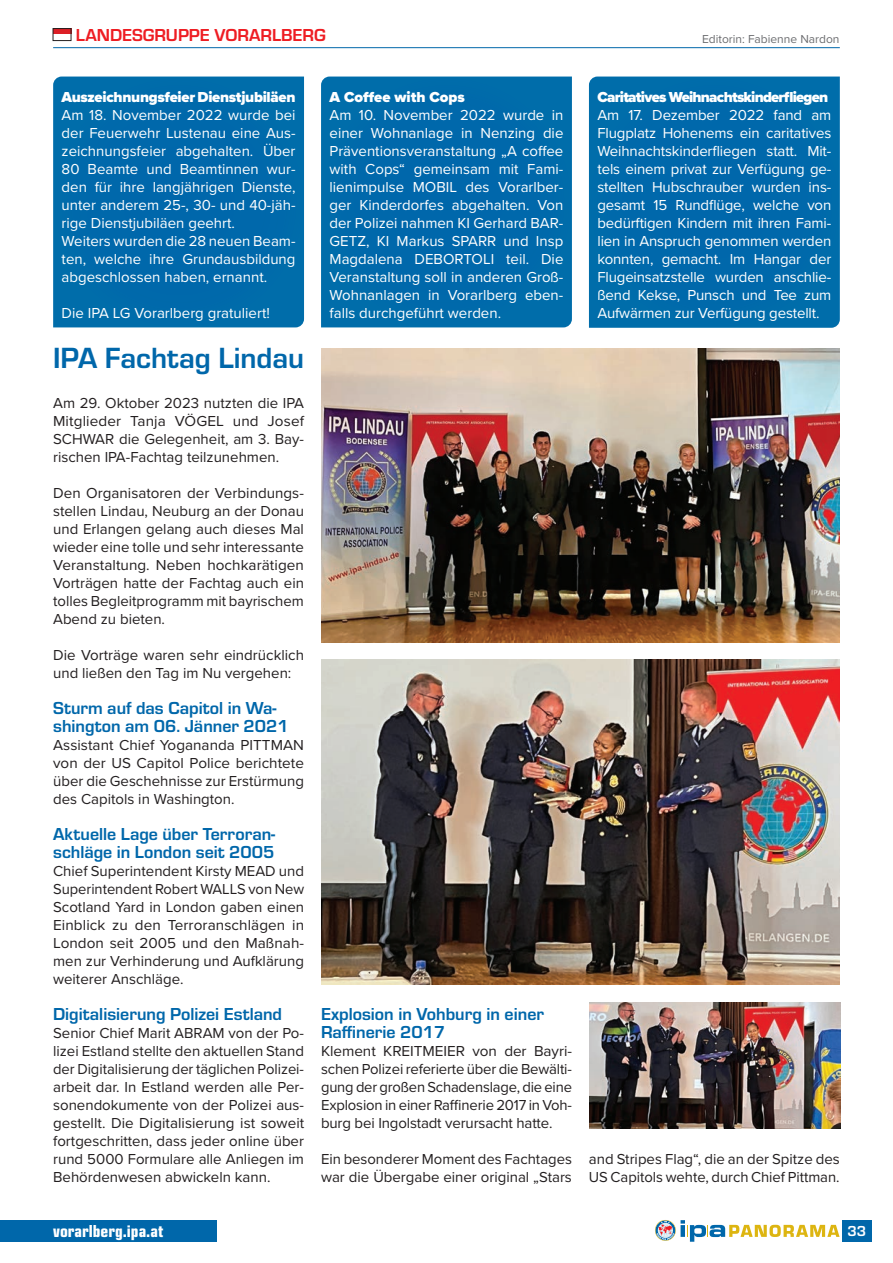
<style>
.page{position:relative;width:893px;height:1263px;background:#fff}
.page>*{position:absolute;margin:0;border:0;box-sizing:border-box;transform-origin:0 0}
.t1{font:700 30.3px "Eurostile";color:#0067aa}
.t2{font:700 18px/18px "Eurostile";color:#0067aa}
.t3{font:700 18px "Eurostile";color:#ee1d23}
.t4{font:18px "Eurostile Con Hea";color:#fff}
.t5{font:15px/18px "Proxima Nova";color:#231f20;text-align:justify}
.t6{font:15px/18px "Proxima Nova";color:#fff;text-align:justify}
.t7{font:900 15px "Proxima Nova";letter-spacing:-.05em;color:#fff}
.t8{font:900 15px "Proxima Nova";letter-spacing:-.02em;color:#fff}
.t9{font:900 15px "Proxima Nova";color:#fff}
.t10{font:700 15px "Eurostile";color:#fff}
.t11{font:12px "Proxima Nova";color:#6c6d70}
</style>
<div class="page">
<svg style="left:655px;top:1220px;width:184px;height:22px"></svg>
<div style="left:842px;top:1220px;width:30px;height:22px;background:#0067aa"></div>
<hr style="left:53px;top:47px;width:787px;height:1px;background:#0067aa">
<img style="left:321px;top:348px;width:519px;height:294px">
<div style="left:53px;top:29px;width:18px;height:6px;background:#dc1f26"></div>
<div style="left:53px;top:28px;width:18px;height:13px;border:1px solid #231f20"></div>
<div style="left:0;top:1220px;width:216px;height:22px;background:#0067aa"></div>
<div style="left:53px;top:77px;width:251px;height:250px;background:#0069ab"></div>
<div style="left:321px;top:77px;width:251px;height:250px;background:#0069ab"></div>
<div style="left:589px;top:77px;width:251px;height:251px;background:#0069ab"></div>
<img style="left:321px;top:660px;width:519px;height:324px">
<img style="left:589px;top:1002px;width:251px;height:126px">
<p class="t3" style="left:76px;top:22px;width:252px">LANDESGRUPPE VORARLBERG</p>
<p class="t11" style="left:702px;top:30px;width:139px">Editorin: Fabienne Nardon</p>
<p class="t8" style="left:62px;top:86px;width:235px">Auszeichnungsfeier Dienstjubiläen</p>
<p class="t6" style="left:62px;top:105px;width:235px;text-align:left">Am 18. November 2022 wurde bei der Feuerwehr Lustenau eine Aus&shy;zeichnungsfeier abgehalten. Über<br>80 Beamte und Beamtinnen wur&shy;den für ihre langjährigen Dienste, unter anderem 25-, 30- und 40-jäh&shy;rige Dienstjubiläen geehrt.<br>Weiters wurden die 28 neuen Beam&shy;ten, welche ihre Grundausbildung abgeschlossen haben, ernannt.</p>
<p class="t6" style="left:62px;top:303px;width:210px">Die IPA LG Vorarlberg gratuliert!</p>
<h1 class="t1" style="left:53px;top:336px;width:252px">IPA Fachtag Lindau</h1>
<p class="t5" style="left:53px;top:393px;width:252px">Am 29. Oktober 2023 nutzten die IPA Mitglieder Tanja VÖGEL und Josef SCHWAR die Gelegenheit, am 3. Bay&shy;rischen IPA-Fachtag teilzunehmen.</p>
<p class="t5" style="left:53px;top:483px;width:252px">Den Organisatoren der Verbindungs&shy;stellen Lindau, Neuburg an der Donau und Erlangen gelang auch dieses Mal wieder eine tolle und sehr interessante Veranstaltung. Neben hochkarätigen Vorträgen hatte der Fachtag auch ein tolles Begleitprogramm mit bayrischem Abend zu bieten.</p>
<p class="t5" style="left:53px;top:645px;width:252px">Die Vorträge waren sehr eindrücklich und ließen den Tag im Nu vergehen:</p>
<p class="t2" style="left:53px;top:698px;width:237px">Sturm auf das Capitol in Wa&shy;shington am 06. Jänner 2021</p>
<p class="t5" style="left:53px;top:735px;width:252px">Assistant Chief Yogananda PITTMAN von der US Capitol Police berichtete über die Geschehnisse zur Erstürmung des Capitols in Washington.</p>
<p class="t2" style="left:53px;top:824px;width:224px">Aktuelle Lage über Terroran&shy;schläge in London seit 2005</p>
<p class="t5" style="left:53px;top:861px;width:253px">Chief Superintendent Kirsty MEAD und Superintendent Robert WALLS von New Scotland Yard in London gaben einen Einblick zu den Terroranschlägen in London seit 2005 und den Maßnah&shy;men zur Verhinderung und Aufklärung weiterer Anschläge.</p>
<p class="t2" style="left:53px;top:1004px;width:230px">Digitalisierung Polizei Estland</p>
<p class="t5" style="left:53px;top:1023px;width:253px">Senior Chief Marit ABRAM von der Po&shy;lizei Estland stellte den aktuellen Stand der Digitalisierung der täglichen Polizei&shy;arbeit dar. In Estland werden alle Per&shy;sonendokumente von der Polizei aus&shy;gestellt. Die Digitalisierung ist soweit fortgeschritten, dass jeder online über rund 5000 Formulare alle Anliegen im Behördenwesen abwickeln kann.</p>
<p class="t4" style="left:53px;top:1218px;width:112px">vorarlberg.ipa.at</p>
<p class="t9" style="left:330px;top:86px;width:137px">A Coffee with Cops</p>
<p class="t6" style="left:330px;top:105px;width:235px">Am 10. November 2022 wurde in einer Wohnanlage in Nenzing die Präventionsveranstaltung „A coffee with Cops“ gemeinsam mit Fami&shy;lienimpulse MOBIL des Vorarlber&shy;ger Kinderdorfes abgehalten. Von der Polizei nahmen KI Gerhard BAR-GETZ, KI Markus SPARR und Insp Magdalena DEBORTOLI teil. Die Veranstaltung soll in anderen Groß-Wohnanlagen in Vorarlberg eben&shy;falls durchgeführt werden.</p>
<p class="t7" style="left:597px;top:86px;width:232px">Caritatives Weihnachtskinderfliegen</p>
<p class="t6" style="left:597px;top:105px;width:235px">Am 17. Dezember 2022 fand am Flugplatz Hohenems ein caritatives Weihnachtskinderfliegen statt. Mit&shy;tels einem privat zur Verfügung ge&shy;stellten Hubschrauber wurden ins&shy;gesamt 15 Rundflüge, welche von bedürftigen Kindern mit ihren Fami&shy;lien in Anspruch genommen werden konnten, gemacht. Im Hangar der Flugeinsatzstelle wurden anschlie&shy;ßend Kekse, Punsch und Tee zum Aufwärmen zur Verfügung gestellt.</p>
<p class="t2" style="left:321px;top:1004px;width:224px">Explosion in Vohburg in einer<br>Raffinerie 2017</p>
<p class="t5" style="left:321px;top:1041px;width:252px">Klement KREITMEIER von der Bayri&shy;schen Polizei referierte über die Bewälti&shy;gung der großen Schadenslage, die eine Explosion in einer Raffinerie 2017 in Voh&shy;burg bei Ingolstadt verursacht hatte.</p>
<p class="t5" style="left:321px;top:1149px;width:252px">Ein besonderer Moment des Fachtages war die Übergabe einer original „Stars</p>
<p class="t5" style="left:589px;top:1149px;width:252px">and Stripes Flag“, die an der Spitze des<br>US Capitols wehte, durch Chief Pittman.</p>
<p class="t10" style="left:847px;top:1220px;width:20px">33</p>
</div>
